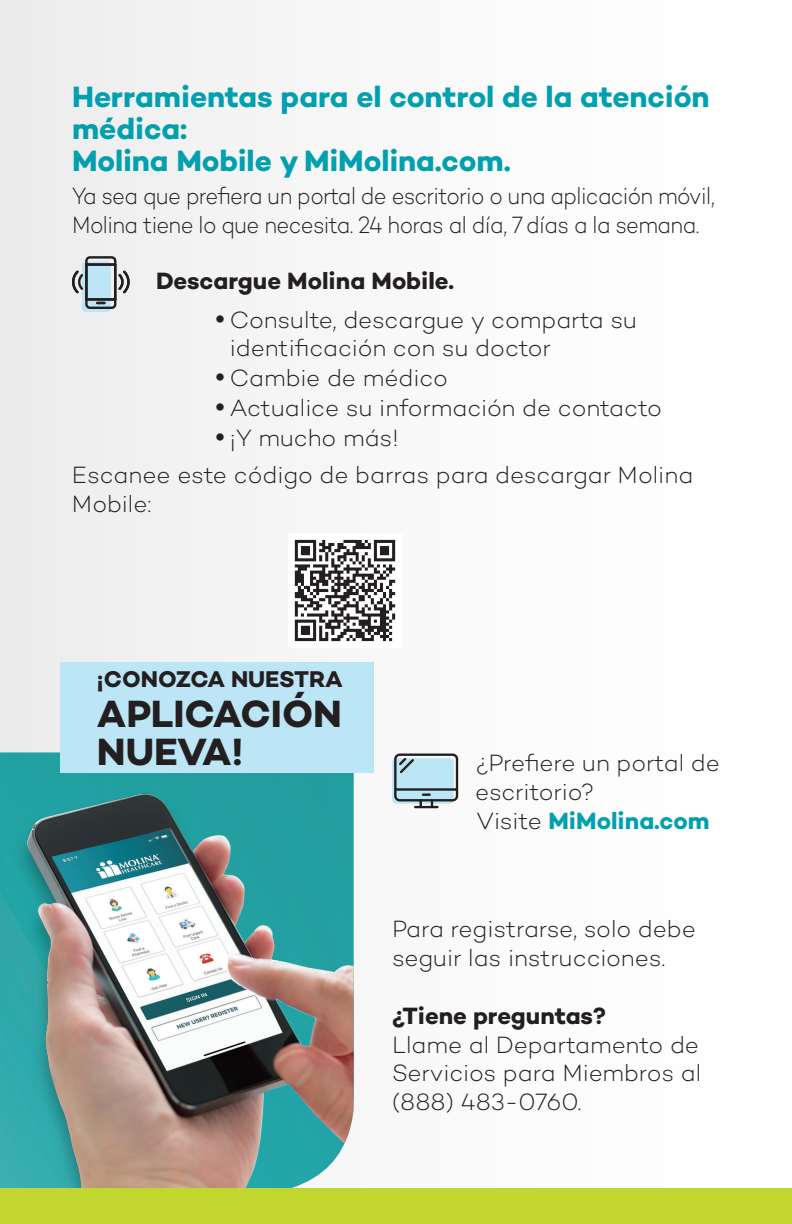
<style>
.page{position:relative;width:792px;height:1224px;background:#fff}
.page>*{position:absolute;margin:0;border:0;box-sizing:border-box;transform-origin:0 0}
.t1{font:700 38.6px/38px "Campton";color:#231f20}
.t2{font:700 30px/32px "Campton";letter-spacing:-.005em;color:#00a0b0}
.t3{font:300 24px/28.8px "Campton";letter-spacing:-.01em;color:#231f20}
.t4{font:300 24px/28.8px "Campton";letter-spacing:-.01em;color:#231f20;scale:.91 1}
.t5{font:700 24px "Campton";letter-spacing:-.005em;color:#231f20}
.t6{font:700 23.2px "Campton";letter-spacing:-.005em;color:#231f20}
.s1{font-family:"Campton Bold DEMO";font-weight:400}
.s2{font-family:"Helvetica";font-weight:400;font-stretch:condensed}
.s3{font-weight:700;color:#00a0b0}
</style>
<div class="page">
<div style="left:0;top:0;width:792px;height:1211px;background:linear-gradient(to right,#ededee,#fff)"></div>
<img style="left:0;top:677px;width:354px;height:511px">
<div style="left:61px;top:662px;width:313px;height:111px;background:#bce5f6"></div>
<svg style="left:393px;top:752px;width:66px;height:57px;background:#a6bec9"></svg>
<hr style="left:788px;top:668px;width:4px;height:543px;background:#fff">
<div style="left:0;top:1188px;width:792px;height:36px;background:#c1d72f"></div>
<img style="left:288px;top:534px;width:114px;height:113px">
<svg style="left:72px;top:255px;width:58px;height:57px"></svg>
<h2 class="t2" style="left:72px;top:80px;width:639px">Herramientas para el control de la atención médica:<br><span class="s1">Molina Mobile y MiMolina.com.</span></h2>
<p class="t4" style="left:72px;top:181px;width:708px">Ya sea que prefiera un portal de escritorio o una aplicación móvil,<br>Molina tiene lo que necesita. 24 horas al día, 7 días a la semana.</p>
<p class="t5" style="left:156px;top:265px;width:299px">Descargue Molina Mobile.</p>
<p class="t3" style="left:230px;top:305px;width:409px;line-height:28px;text-indent:-14px"><span class="s2">•</span> Consulte, descargue y comparta su identificación con su doctor</p>
<p class="t3" style="left:216px;top:363px;width:234px"><span class="s2">•</span> Cambie de médico</p>
<p class="t3" style="left:216px;top:393px;width:447px"><span class="s2">•</span> Actualice su información de contacto</p>
<p class="t3" style="left:216px;top:423px;width:184px"><span class="s2">•</span> ¡Y mucho más!</p>
<p class="t3" style="left:72px;top:461px;width:623px">Escanee este código de barras para descargar Molina<br>Mobile:</p>
<p class="t6" style="left:97px;top:664px;width:248px">¡CONOZCA NUESTRA</p>
<p class="t1" style="left:97px;top:694px;width:247px">APLICACIÓN<br><span class="s1">NUEVA!</span></p>
<p class="t3" style="left:475px;top:748px;width:246px">¿Prefiere un portal de escritorio?<br>Visite <span class="s3">MiMolina.com</span></p>
<p class="t3" style="left:392px;top:914px;width:305px">Para registrarse, solo debe seguir las instrucciones.</p>
<p class="t5" style="left:392px;top:1000px;width:215px">¿Tiene preguntas?</p>
<p class="t3" style="left:392px;top:1030px;width:311px;text-align:justify">Llame al Departamento de Servicios para Miembros al (888) 483-0760.</p>
</div>
